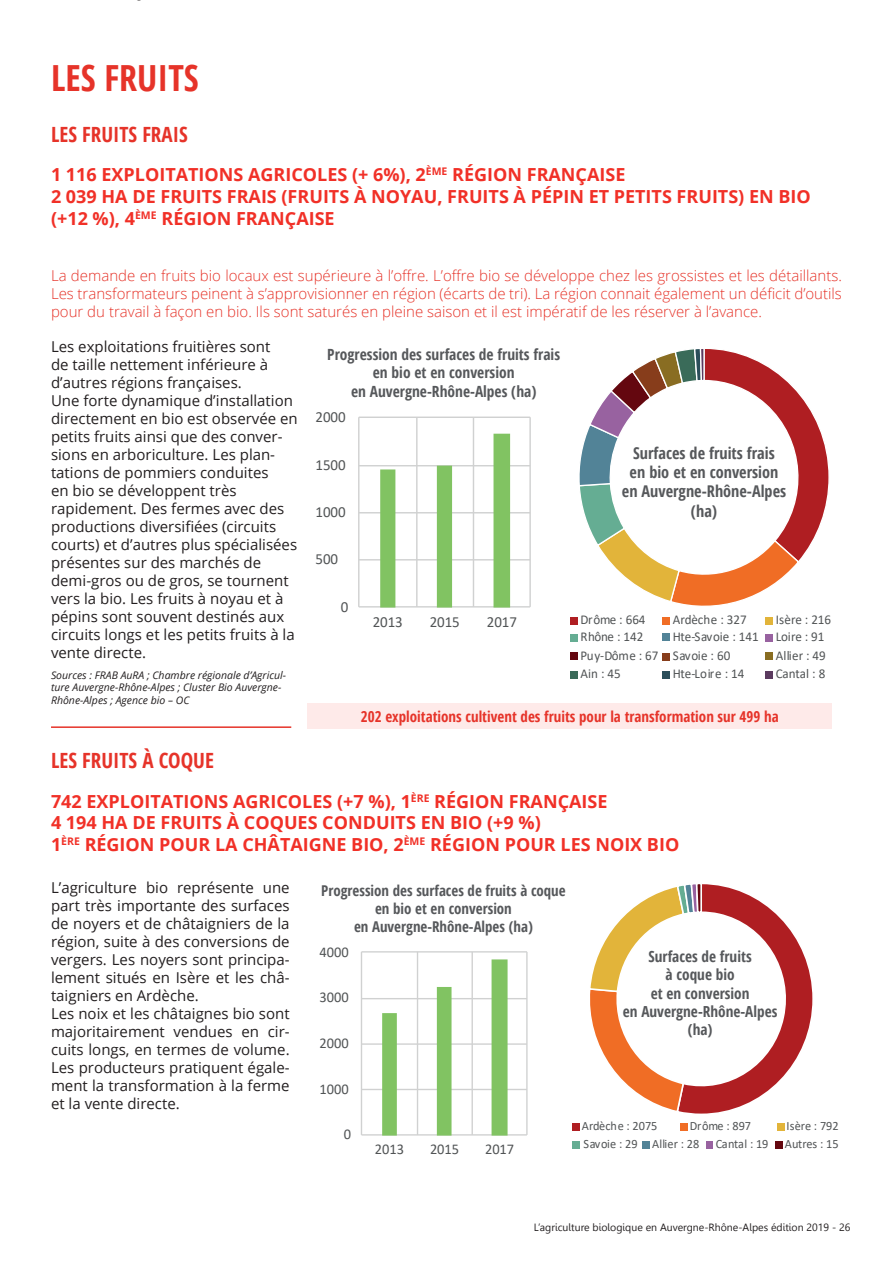
<style>
.page{position:relative;width:893px;height:1263px;background:#fff}
.page>*{position:absolute;margin:0;border:0;box-sizing:border-box;transform-origin:0 0}
.t1{font:700 condensed 36px "Open Sans";color:#e63329}
.t2{font:700 condensed 21px "Open Sans";color:#e63329}
.t3{font:700 18px/21.6px "Open Sans";color:#f13027}
.t4{font:700 condensed 16.2px/19.5px "Open Sans";color:#56585b;text-align:center}
.t5{font:700 condensed 15.45px/18.5px "Open Sans";color:#56585b;text-align:center}
.t6{font:15.45px "Calibri";color:#515455}
.t7{font:700 condensed 15.3px/18.3px "Open Sans";color:#56585b;text-align:center}
.t8{font:15px/18px "Open Sans";color:#231f20;text-align:justify}
.t9{font:300 15px/18px "Open Sans";color:#e63329;text-align:justify}
.t10{font:700 condensed 15px "Open Sans";color:#e63329}
.t11{font:700 condensed 14.85px/17.9px "Open Sans";color:#56585b;text-align:center}
.t12{font:14.85px "Calibri";letter-spacing:-.005em;color:#515455}
.t13{font:13.5px "Calibri";color:#515455}
.t14{font:12.6px "Calibri";color:#515455}
.t15{font:italic 10.5px/12.6px "Open Sans";color:#231f20}
.t16{font:10.5px "Leelawadee";color:#231f20}
</style>
<div class="page">
<hr style="left:361px;top:951px;width:166px;height:1px;background:#d0d1d1">
<hr style="left:361px;top:998px;width:166px;height:1px;background:#d0d1d1">
<hr style="left:361px;top:1043px;width:166px;height:2px;background:#d0d1d1">
<hr style="left:361px;top:1089px;width:166px;height:1px;background:#d0d1d1">
<hr style="left:526px;top:952px;width:2px;height:183px;background:#d0d1d1">
<hr style="left:471px;top:952px;width:2px;height:183px;background:#d0d1d1">
<hr style="left:417px;top:952px;width:1px;height:183px;background:#d0d1d1">
<hr style="left:361px;top:952px;width:1px;height:183px;background:#d0d1d1">
<hr style="left:361px;top:1134px;width:166px;height:1px;background:#d0d1d1">
<svg style="left:382px;top:959px;width:126px;height:176px"></svg>
<div style="left:572px;top:1123px;width:7px;height:7px;background:#af1e22"></div>
<div style="left:680px;top:1123px;width:7px;height:7px;background:#f06d25"></div>
<div style="left:777px;top:1123px;width:7px;height:7px;background:#e2b43a"></div>
<div style="left:572px;top:1141px;width:7px;height:7px;background:#65ad93"></div>
<div style="left:643px;top:1141px;width:7px;height:7px;background:#528397"></div>
<div style="left:707px;top:1141px;width:6px;height:7px;background:#9862a0"></div>
<div style="left:775px;top:1141px;width:7px;height:7px;background:#64070f"></div>
<svg style="left:590px;top:884px;width:223px;height:230px"></svg>
<hr style="left:359px;top:417px;width:171px;height:1px;background:#d0d1d1">
<hr style="left:359px;top:465px;width:171px;height:1px;background:#d0d1d1">
<hr style="left:359px;top:512px;width:171px;height:1px;background:#d0d1d1">
<hr style="left:359px;top:559px;width:171px;height:1px;background:#d0d1d1">
<hr style="left:529px;top:417px;width:2px;height:190px;background:#d0d1d1">
<hr style="left:473px;top:417px;width:1px;height:190px;background:#d0d1d1">
<hr style="left:416px;top:417px;width:2px;height:190px;background:#d0d1d1">
<hr style="left:358px;top:417px;width:1px;height:190px;background:#d0d1d1">
<hr style="left:359px;top:606px;width:171px;height:1px;background:#d0d1d1">
<svg style="left:380px;top:434px;width:130px;height:173px"></svg>
<div style="left:308px;top:703px;width:524px;height:26px;background:#feeae9"></div>
<svg style="left:579px;top:349px;width:250px;height:257px"></svg>
<div style="left:570px;top:617px;width:7px;height:7px;background:#af1e22"></div>
<div style="left:662px;top:617px;width:8px;height:8px;background:#f06d25"></div>
<div style="left:765px;top:617px;width:8px;height:7px;background:#e2b43a"></div>
<div style="left:570px;top:634px;width:7px;height:8px;background:#65ad93"></div>
<div style="left:662px;top:633px;width:8px;height:8px;background:#528397"></div>
<div style="left:765px;top:634px;width:8px;height:8px;background:#9862a0"></div>
<div style="left:570px;top:652px;width:7px;height:8px;background:#64070f"></div>
<div style="left:662px;top:653px;width:8px;height:7px;background:#873d1b"></div>
<div style="left:765px;top:652px;width:8px;height:8px;background:#896d22"></div>
<div style="left:570px;top:671px;width:7px;height:8px;background:#3a6b59"></div>
<div style="left:662px;top:671px;width:8px;height:8px;background:#2b4e5a"></div>
<div style="left:765px;top:671px;width:8px;height:8px;background:#5b3a5f"></div>
<hr style="left:51px;top:726px;width:240px;height:2px;background:#e63329">
<p class="t1" style="left:51px;top:53px;width:149px">LES FRUITS</p>
<p class="t2" style="left:51px;top:119px;width:138px">LES FRUITS FRAIS</p>
<p class="t3" style="left:51px;top:164px;width:576px">1 116 EXPLOITATIONS AGRICOLES (+ 6%), 2<sup>ÈME</sup> RÉGION FRANÇAISE</p>
<p class="t3" style="left:51px;top:185px;width:761px">2 039 HA DE FRUITS FRAIS (FRUITS À NOYAU, FRUITS À PÉPIN ET PETITS FRUITS) EN BIO (+12 %), 4<sup>ÈME</sup> RÉGION FRANÇAISE</p>
<p class="t9" style="left:51px;top:266px;width:792px">La demande en fruits bio locaux est supérieure à l’offre. L’offre bio se développe chez les grossistes et les détaillants.<br>Les transformateurs peinent à s’approvisionner en région (écarts de tri). La région connait également un déficit d’outils pour du travail à façon en bio. Ils sont saturés en pleine saison et il est impératif de les réserver à l’avance.</p>
<p class="t8" style="left:51px;top:337px;width:221px;text-align:left">Les exploitations fruitières sont de taille nettement inférieure à d’autres régions françaises.</p>
<p class="t8" style="left:51px;top:391px;width:248px;text-align:left">Une forte dynamique d’installation directement en bio est observée en petits fruits ainsi que des conver&shy;sions en arboriculture. Les plan&shy;tations de pommiers conduites<br>en bio se développent très rapidement. Des fermes avec des productions diversifiées (circuits courts) et d’autres plus spécialisées présentes sur des marchés de demi-gros ou de gros, se tournent vers la bio. Les fruits à noyau et à pépins sont souvent destinés aux circuits longs et les petits fruits à la vente directe.</p>
<p class="t15" style="left:51px;top:668px;width:237px">Sources : FRAB AuRA ; Chambre régionale d’Agricul&shy;ture Auvergne-Rhône-Alpes ; Cluster Bio Auvergne-<br>Rhône-Alpes ; Agence bio – OC</p>
<p class="t5" style="left:327px;top:344px;width:234px">Progression des surfaces de fruits frais en bio et en conversion<br>en Auvergne-Rhône-Alpes (ha)</p>
<p class="t6" style="left:315px;top:406px;width:32px">2000</p>
<p class="t6" style="left:315px;top:454px;width:32px">1500</p>
<p class="t6" style="left:315px;top:501px;width:32px">1000</p>
<p class="t6" style="left:315px;top:548px;width:24px">500</p>
<p class="t4" style="left:622px;top:443px;width:166px">Surfaces de fruits frais<br>en bio et en conversion en Auvergne-Rhône-Alpes (ha)</p>
<p class="t6" style="left:341px;top:596px;width:9px">0</p>
<p class="t6" style="left:373px;top:611px;width:32px">2013</p>
<p class="t6" style="left:430px;top:611px;width:32px">2015</p>
<p class="t6" style="left:487px;top:611px;width:32px">2017</p>
<p class="t13" style="left:580px;top:610px;width:67px">Drôme : 664</p>
<p class="t13" style="left:673px;top:610px;width:75px">Ardèche : 327</p>
<p class="t13" style="left:776px;top:610px;width:57px">Isère : 216</p>
<p class="t13" style="left:580px;top:627px;width:64px">Rhône : 142</p>
<p class="t13" style="left:673px;top:627px;width:87px">Hte-Savoie : 141</p>
<p class="t13" style="left:776px;top:627px;width:50px">Loire : 91</p>
<p class="t13" style="left:580px;top:646px;width:151px">Puy-Dôme : 67 Savoie : 60</p>
<p class="t13" style="left:776px;top:646px;width:52px">Allier : 49</p>
<p class="t13" style="left:580px;top:664px;width:42px">Ain : 45</p>
<p class="t13" style="left:673px;top:664px;width:73px">Hte-Loire : 14</p>
<p class="t13" style="left:776px;top:664px;width:51px">Cantal : 8</p>
<p class="t10" style="left:361px;top:706px;width:419px">202 exploitations cultivent des fruits pour la transformation sur 499 ha</p>
<p class="t2" style="left:51px;top:746px;width:164px">LES FRUITS À COQUE</p>
<p class="t3" style="left:51px;top:790px;width:558px">742 EXPLOITATIONS AGRICOLES (+7 %), 1<sup>ÈRE</sup> RÉGION FRANÇAISE</p>
<p class="t3" style="left:51px;top:811px;width:491px">4 194 HA DE FRUITS À COQUES CONDUITS EN BIO (+9 %)</p>
<p class="t3" style="left:51px;top:833px;width:630px">1<sup>ÈRE</sup> RÉGION POUR LA CHÂTAIGNE BIO, 2<sup>ÈME</sup> RÉGION POUR LES NOIX BIO</p>
<p class="t11" style="left:321px;top:882px;width:246px">Progression des surfaces de fruits à coque en bio et en conversion<br>en Auvergne-Rhône-Alpes (ha)</p>
<p class="t8" style="left:51px;top:878px;width:240px">L’agriculture bio représente une part très importante des surfaces de noyers et de châtaigniers de la région, suite à des conversions de vergers. Les noyers sont principa&shy;lement situés en Isère et les châ&shy;taigniers en Ardèche.</p>
<p class="t8" style="left:51px;top:1004px;width:240px">Les noix et les châtaignes bio sont majoritairement vendues en cir&shy;cuits longs, en termes de volume.<br>Les producteurs pratiquent égale&shy;ment la transformation à la ferme et la vente directe.</p>
<p class="t12" style="left:320px;top:941px;width:31px">4000</p>
<p class="t7" style="left:623px;top:947px;width:156px">Surfaces de fruits<br>à coque bio<br>et en conversion<br>en Auvergne-Rhône-Alpes (ha)</p>
<p class="t12" style="left:320px;top:987px;width:31px">3000</p>
<p class="t12" style="left:320px;top:1033px;width:31px">2000</p>
<p class="t12" style="left:320px;top:1078px;width:31px">1000</p>
<p class="t12" style="left:344px;top:1124px;width:9px">0</p>
<p class="t12" style="left:375px;top:1139px;width:31px">2013</p>
<p class="t12" style="left:430px;top:1139px;width:31px">2015</p>
<p class="t12" style="left:485px;top:1139px;width:31px">2017</p>
<p class="t14" style="left:582px;top:1117px;width:77px">Ardèche : 2075</p>
<p class="t14" style="left:690px;top:1117px;width:63px">Drôme : 897</p>
<p class="t14" style="left:787px;top:1117px;width:54px">Isère : 792</p>
<p class="t14" style="left:584px;top:1135px;width:117px">Savoie : 29 Allier : 28</p>
<p class="t14" style="left:716px;top:1135px;width:54px">Cantal : 19</p>
<p class="t14" style="left:785px;top:1135px;width:55px">Autres : 15</p>
<p class="t16" style="left:534px;top:1221px;width:318px">L’agriculture biologique en Auvergne-Rhône-Alpes édition 2019 - 26</p>
</div>
